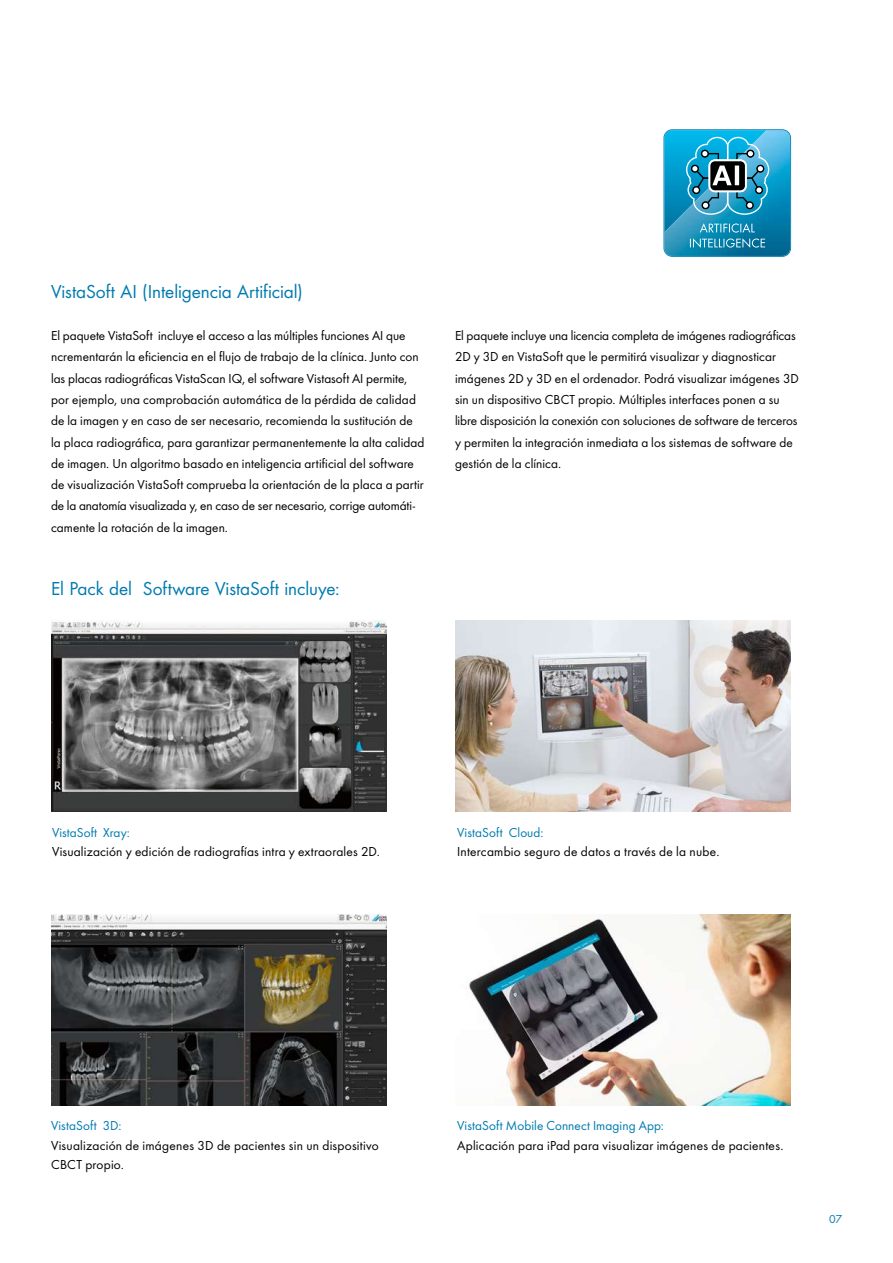
<style>
.page{position:relative;width:893px;height:1263px;background:#fff}
.page>*{position:absolute;margin:0;border:0;box-sizing:border-box;transform-origin:0 0}
.t1{font:19.5px "Futura Boo";letter-spacing:-.005em;color:#007baf}
.t2{font:13.5px/21.3px "Futura Boo";letter-spacing:.01em;color:#000}
.t3{font:13.5px "Futura Boo";letter-spacing:.01em;color:#007baf}
.t4{font:12px "Futura Boo";color:#007baf}
</style>
<div class="page">
<svg style="left:663px;top:129px;width:128px;height:128px;background:#2b97bc"></svg>
<img style="left:455px;top:621px;width:336px;height:191px">
<img style="left:466px;top:914px;width:325px;height:191px">
<img style="left:51px;top:914px;width:336px;height:191px">
<img style="left:51px;top:621px;width:336px;height:191px">
<h1 class="t1" style="left:51px;top:278px;width:253px">VistaSoft AI (Inteligencia Artificial)</h1>
<p class="t2" style="left:51px;top:324px;width:375px">El paquete VistaSoft incluye el acceso a las múltiples funciones AI que ncrementarán la eficiencia en el flujo de trabajo de la clínica. Junto con las placas radiográficas VistaScan IQ, el software Vistasoft AI permite, por ejemplo, una comprobación automática de la pérdida de calidad de la imagen y en caso de ser necesario, recomienda la sustitución de la placa radiográfica, para garantizar permanentemente la alta calidad de imagen. Un algoritmo basado en inteligencia artificial del software de visualización VistaSoft comprueba la orientación de la placa a partir de la anatomía visualizada y, en caso de ser necesario, corrige automáti&shy;camente la rotación de la imagen.</p>
<h1 class="t1" style="left:51px;top:575px;width:290px">El Pack del Software VistaSoft incluye:</h1>
<p class="t2" style="left:455px;top:324px;width:345px">El paquete incluye una licencia completa de imágenes radiográficas 2D y 3D en VistaSoft que le permitirá visualizar y diagnosticar imágenes 2D y 3D en el ordenador. Podrá visualizar imágenes 3D sin un dispositivo CBCT propio. Múltiples interfaces ponen a su libre disposición la conexión con soluciones de software de terceros y permiten la integración inmediata a los sistemas de software de gestión de la clínica.</p>
<p class="t3" style="left:52px;top:823px;width:79px">VistaSoft Xray:</p>
<p class="t2" style="left:52px;top:840px;width:329px">Visualización y edición de radiografías intra y extraorales 2D.</p>
<p class="t3" style="left:457px;top:823px;width:88px">VistaSoft Cloud:</p>
<p class="t2" style="left:457px;top:840px;width:264px">Intercambio seguro de datos a través de la nube.</p>
<p class="t3" style="left:51px;top:1116px;width:72px">VistaSoft 3D:</p>
<p class="t2" style="left:51px;top:1135px;width:329px;line-height:19.5px">Visualización de imágenes 3D de pacientes sin un dispositivo<br>CBCT propio.</p>
<p class="t3" style="left:457px;top:1116px;width:208px">VistaSoft Mobile Connect Imaging App:</p>
<p class="t2" style="left:457px;top:1134px;width:328px">Aplicación para iPad para visualizar imágenes de pacientes.</p>
<p class="t4" style="left:829px;top:1210px;width:14px">07</p>
</div>
